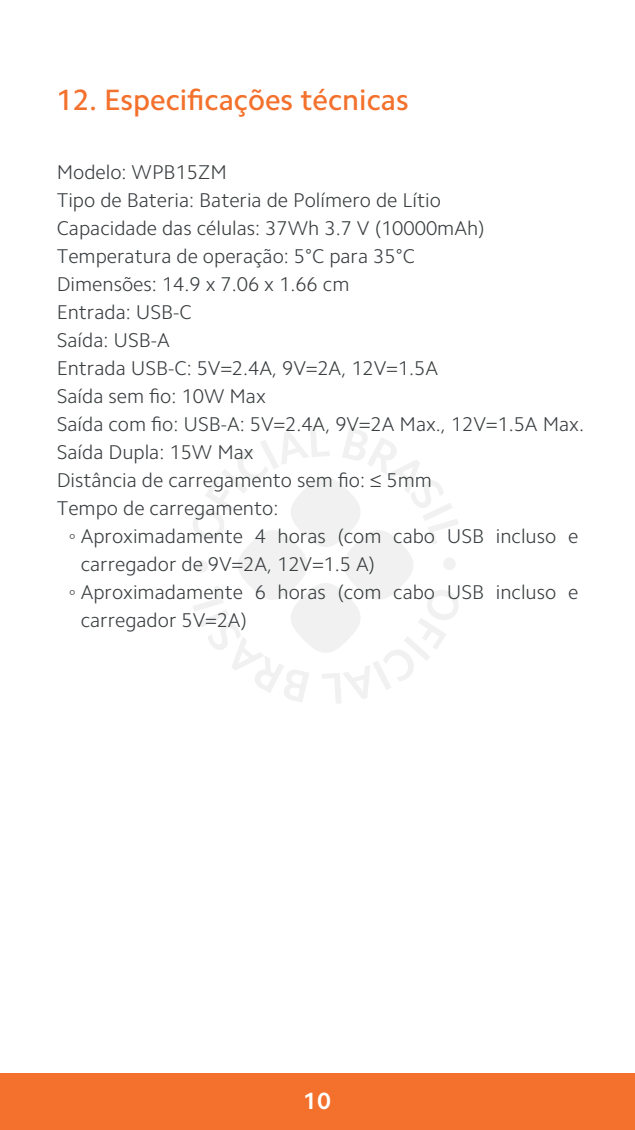
<style>
.page{position:relative;width:635px;height:1130px;background:#fff}
.page>*{position:absolute;margin:0;border:0;box-sizing:border-box;transform-origin:0 0}
.t1{font:500 29.6px "Camphor Pro";color:#f3712c}
.t2{font:700 23.6px "Camphor Pro";color:#fff}
.t3{font:300 20px/28px "Camphor Pro";color:#3b3f41}
.s1{font-family:"Times New Roman";font-weight:400}
</style>
<div class="page">
<svg style="left:193px;top:426px;width:266px;height:277px"></svg>
<div style="left:0;top:1073px;width:635px;height:56px;background:#f3712c"></div>
<h1 class="t1" style="left:56px;top:82px;width:354px">12. Especificações técnicas</h1>
<p class="t3" style="left:57px;top:158px;width:529px">Modelo: WPB15ZM<br>Tipo de Bateria: Bateria de Polímero de Lítio<br>Capacidade das células: 37Wh 3.7 V (10000mAh)<br>Temperatura de operação: 5°C para 35°C<br>Dimensões: 14.9 x 7.06 x 1.66 cm<br>Entrada: USB-C<br>Saída: USB-A<br>Entrada USB-C: 5V=2.4A, 9V=2A, 12V=1.5A<br>Saída sem fio: 10W Max<br>Saída com fio: USB-A: 5V=2.4A, 9V=2A Max., 12V=1.5A Max.<br>Saída Dupla: 15W Max<br>Distância de carregamento sem fio: ≤ 5mm<br>Tempo de carregamento:</p>
<p class="t3" style="left:69px;top:522px;width:511px"><span class="s1">◦</span> Aproximadamente 4 horas (com cabo USB incluso e</p>
<p class="t3" style="left:81px;top:550px;width:296px">carregador de 9V=2A, 12V=1.5 A)</p>
<p class="t3" style="left:69px;top:578px;width:511px"><span class="s1">◦</span> Aproximadamente 6 horas (com cabo USB incluso e</p>
<p class="t3" style="left:81px;top:606px;width:168px">carregador 5V=2A)</p>
<p class="t2" style="left:303px;top:1087px;width:29px">10</p>
</div>
